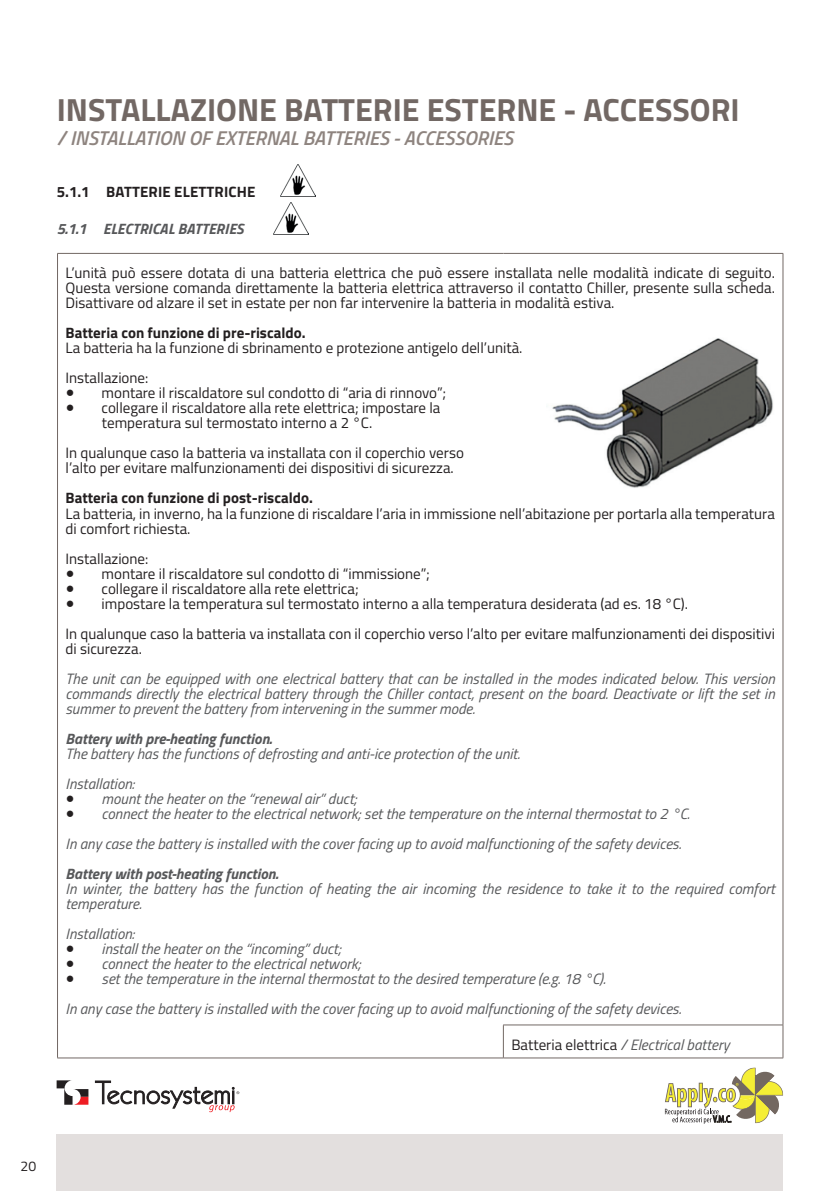
<style>
.page{position:relative;width:840px;height:1191px;background:#fff}
.page>*{position:absolute;margin:0;border:0;box-sizing:border-box;transform-origin:0 0}
.t1{font:700 32px "Titillium Web";color:#726864}
.t2{font:italic 600 20px "Titillium Web";color:#8e847f}
.t3{font:15px/15px "Titillium Web";color:#231f20}
.t4{font:italic 15px/15px "Titillium Web";color:#57585a}
.t5{font:700 15px "Titillium Web";color:#231f20}
.t6{font:italic 700 15px "Titillium Web";color:#57585a}
.t7{font:14px "Titillium Web";color:#231f20}
.s1{font-family:"Minion Pro";font-size:24px}
.s2{font-family:"Minion Pro";font-style:normal;font-size:24px;color:#231f20}
.s3{font-style:normal;color:#231f20}
</style>
<div class="page">
<svg style="left:57px;top:1080px;width:31px;height:24px"></svg>
<svg style="left:95px;top:1080px;width:144px;height:32px"></svg>
<svg style="left:664px;top:1067px;width:118px;height:57px"></svg>
<div style="left:57px;top:1134px;width:725px;height:57px;background:#e3dfde"></div>
<hr style="left:57px;top:253px;width:446px;height:1px;background:#726864">
<hr style="left:57px;top:254px;width:1px;height:771px;background:#726864">
<hr style="left:503px;top:253px;width:279px;height:1px;background:#726864">
<hr style="left:782px;top:254px;width:1px;height:770px;background:#726864">
<hr style="left:57px;top:1025px;width:1px;height:32px;background:#726864">
<hr style="left:503px;top:1024px;width:279px;height:1px;background:#726864">
<hr style="left:502px;top:1025px;width:1px;height:32px;background:#726864">
<hr style="left:782px;top:1025px;width:1px;height:32px;background:#726864">
<hr style="left:57px;top:1057px;width:446px;height:1px;background:#726864">
<hr style="left:503px;top:1057px;width:279px;height:1px;background:#726864">
<img style="left:552px;top:338px;width:221px;height:150px">
<img style="left:280px;top:165px;width:35px;height:32px">
<img style="left:273px;top:203px;width:35px;height:32px">
<h1 class="t1" style="left:57px;top:86px;width:684px">INSTALLAZIONE BATTERIE ESTERNE - ACCESSORI</h1>
<h2 class="t2" style="left:57px;top:123px;width:457px">/ INSTALLATION OF EXTERNAL BATTERIES - ACCESSORIES</h2>
<p class="t5" style="left:57px;top:180px;width:200px">5.1.1 BATTERIE ELETTRICHE</p>
<p class="t6" style="left:57px;top:217px;width:188px">5.1.1 ELECTRICAL BATTERIES</p>
<p class="t3" style="left:65px;top:265px;width:710px;text-align:justify">L’unità può essere dotata di una batteria elettrica che può essere installata nelle modalità indicate di seguito.<br>Questa versione comanda direttamente la batteria elettrica attraverso il contatto Chiller, presente sulla scheda.<br>Disattivare od alzare il set in estate per non far intervenire la batteria in modalità estiva.</p>
<p class="t5" style="left:65px;top:322px;width:241px">Batteria con funzione di pre-riscaldo.</p>
<p class="t3" style="left:65px;top:332px;width:458px;line-height:30px">La batteria ha la funzione di sbrinamento e protezione antigelo dell’unità.<br>Installazione:</p>
<p class="t3" style="left:65px;top:385px;width:382px"><span class="s1">•</span> montare il riscaldatore sul condotto di “aria di rinnovo”;</p>
<p class="t3" style="left:102px;top:400px;width:340px;text-indent:-36px"><span class="s1">•</span> collegare il riscaldatore alla rete elettrica; impostare la temperatura sul termostato interno a 2 °C.</p>
<p class="t3" style="left:65px;top:445px;width:399px">In qualunque caso la batteria va installata con il coperchio verso l’alto per evitare malfunzionamenti dei dispositivi di sicurezza.</p>
<p class="t5" style="left:65px;top:487px;width:249px">Batteria con funzione di post-riscaldo.</p>
<p class="t3" style="left:65px;top:505px;width:710px">La batteria, in inverno, ha la funzione di riscaldare l’aria in immissione nell’abitazione per portarla alla temperatura di comfort richiesta.</p>
<p class="t3" style="left:65px;top:550px;width:84px">Installazione:</p>
<p class="t3" style="left:65px;top:565px;width:366px"><span class="s1">•</span> montare il riscaldatore sul condotto di “immissione”;</p>
<p class="t3" style="left:65px;top:580px;width:294px"><span class="s1">•</span> collegare il riscaldatore alla rete elettrica;</p>
<p class="t3" style="left:65px;top:587px;width:710px;line-height:30px"><span class="s1">•</span> impostare la temperatura sul termostato interno a alla temperatura desiderata (ad es. 18 °C).<br>In qualunque caso la batteria va installata con il coperchio verso l’alto per evitare malfunzionamenti dei dispositivi</p>
<p class="t3" style="left:65px;top:640px;width:78px">di sicurezza.</p>
<p class="t4" style="left:65px;top:670px;width:710px;text-align:justify">The unit can be equipped with one electrical battery that can be installed in the modes indicated below. This version commands directly the electrical battery through the Chiller contact, present on the board. Deactivate or lift the set in summer to prevent the battery from intervening in the summer mode.</p>
<p class="t6" style="left:65px;top:726px;width:207px">Battery with pre-heating function.</p>
<p class="t4" style="left:65px;top:737px;width:455px;line-height:30px">The battery has the functions of defrosting and anti-ice protection of the unit.<br>Installation:</p>
<p class="t4" style="left:65px;top:790px;width:292px"><span class="s2">•</span> mount the heater on the “renewal air” duct;</p>
<p class="t4" style="left:65px;top:797px;width:625px;line-height:30px"><span class="s2">•</span> connect the heater to the electrical network; set the temperature on the internal thermostat to 2 °C.<br>In any case the battery is installed with the cover facing up to avoid malfunctioning of the safety devices.</p>
<p class="t6" style="left:65px;top:861px;width:214px">Battery with post-heating function.</p>
<p class="t4" style="left:65px;top:880px;width:710px">In winter, the battery has the function of heating the air incoming the residence to take it to the required comfort temperature.</p>
<p class="t4" style="left:65px;top:925px;width:70px">Installation:</p>
<p class="t4" style="left:65px;top:940px;width:277px"><span class="s2">•</span> install the heater on the “incoming” duct;</p>
<p class="t4" style="left:65px;top:955px;width:297px"><span class="s2">•</span> connect the heater to the electrical network;</p>
<p class="t4" style="left:65px;top:962px;width:617px;line-height:30px"><span class="s2">•</span> set the temperature in the internal thermostat to the desired temperature (e.g. 18 °C).<br>In any case the battery is installed with the cover facing up to avoid malfunctioning of the safety devices.</p>
<p class="t4" style="left:511px;top:1036px;width:220px"><span class="s3">Batteria elettrica</span> / Electrical battery</p>
<p class="t7" style="left:21px;top:1156px;width:17px">20</p>
</div>
